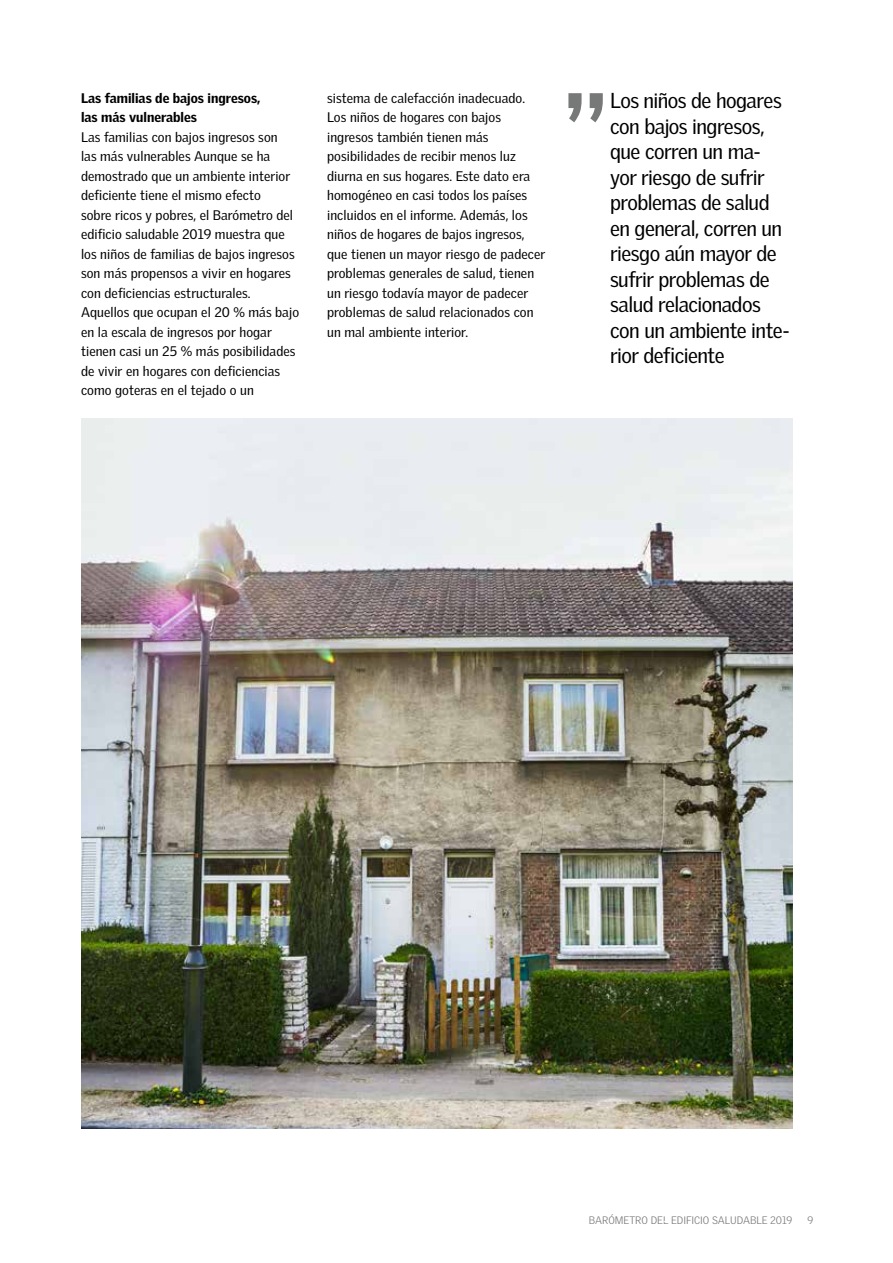
<style>
.page{position:relative;width:893px;height:1263px;background:#fff}
.page>*{position:absolute;margin:0;border:0;box-sizing:border-box;transform-origin:0 0}
.t1{font:700 106.5px "Century Gothic";color:#777878}
.t2{font:21px/25.5px "Velux Gothic";letter-spacing:-.025em;color:#000}
.t3{font:13.5px/19.5px "Velux Gothic";letter-spacing:.005em;color:#000}
.t4{font:900 13.5px/19.5px "Velux Gothic";color:#000}
.t5{font:300 10.5px "Velux Gothic";color:#777878}
</style>
<div class="page">
<img style="left:81px;top:418px;width:712px;height:710px">
<p class="t4" style="left:81px;top:88px;width:181px">Las familias de bajos ingresos, las más vulnerables</p>
<p class="t3" style="left:81px;top:127px;width:220px">Las familias con bajos ingresos son<br>las más vulnerables Aunque se ha demostrado que un ambiente interior deficiente tiene el mismo efecto<br>sobre ricos y pobres, el Barómetro del edificio saludable 2019 muestra que los niños de familias de bajos ingresos son más propensos a vivir en hogares con deficiencias estructurales.<br>Aquellos que ocupan el 20 % más bajo en la escala de ingresos por hogar tienen casi un 25 % más posibilidades de vivir en hogares con deficiencias como goteras en el tejado o un</p>
<p class="t3" style="left:327px;top:88px;width:220px">sistema de calefacción inadecuado.<br>Los niños de hogares con bajos ingresos también tienen más posibilidades de recibir menos luz diurna en sus hogares. Este dato era homogéneo en casi todos los países incluidos en el informe. Además, los niños de hogares de bajos ingresos, que tienen un mayor riesgo de padecer problemas generales de salud, tienen un riesgo todavía mayor de padecer problemas de salud relacionados con un mal ambiente interior.</p>
<h1 class="t1" style="left:560px;top:52px;width:53px">”</h1>
<h2 class="t2" style="left:610px;top:88px;width:181px">Los niños de hogares con bajos ingresos, que corren un ma&shy;yor riesgo de sufrir problemas de salud en general, corren un riesgo aún mayor de sufrir problemas de salud relacionados con un ambiente inte&shy;rior deficiente</h2>
<p class="t5" style="left:589px;top:1214px;width:205px">BARÓMETRO DEL EDIFICIO SALUDABLE 2019</p>
<p class="t5" style="left:808px;top:1214px;width:7px">9</p>
</div>
